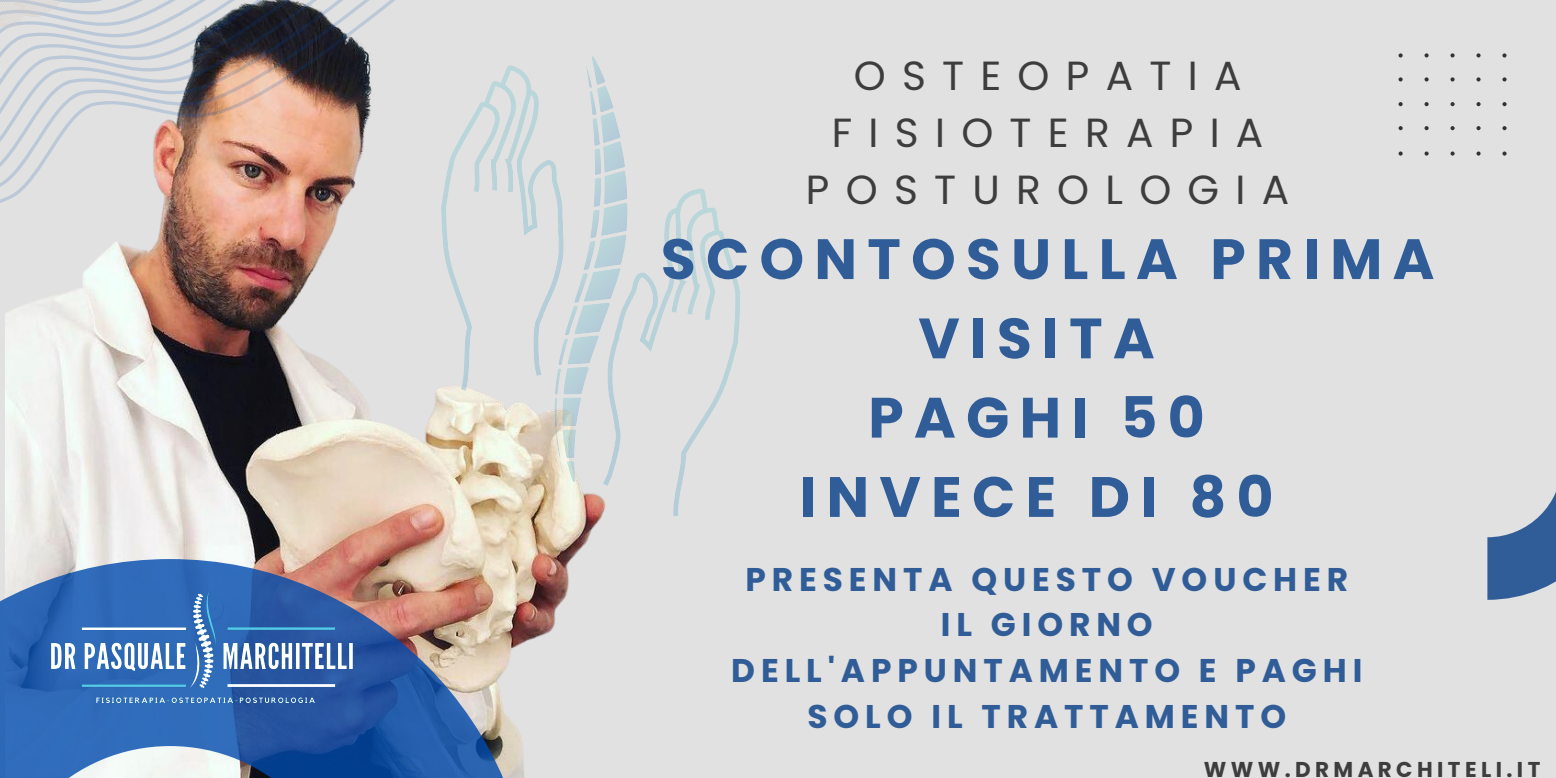
<style>
.page{position:relative;width:1556px;height:778px;background:#fff}
.page>*{position:absolute;margin:0;border:0;box-sizing:border-box;transform-origin:0 0}
.t1{font:700 56.76px/79.2px "Poppins";letter-spacing:.18em;color:#305d98;text-align:center}
.t2{font:40.68px/56.9px "Poppins";letter-spacing:.4em;color:#3d3d3d;text-align:center}
.t3{font:700 32.79px/45.8px "Poppins";letter-spacing:.18em;color:#305d98;text-align:center}
.t4{font:700 21.45px "Poppins";letter-spacing:.205em;color:#3d3d3d}
</style>
<div class="page">
<div style="left:0;top:0;width:1555px;height:778px;background:#e1e1e1"></div>
<img style="left:5px;top:210px;width:597px;height:429px">
<img style="left:0;top:0;width:395px;height:210px">
<svg style="left:1398px;top:53px;width:108px;height:103px"></svg>
<svg style="left:0;top:0;width:63px;height:28px"></svg>
<img style="left:0;top:559px;width:533px;height:219px">
<svg style="left:1487px;top:494px;width:68px;height:106px"></svg>
<img style="left:31px;top:489px;width:333px;height:289px">
<svg style="left:441px;top:56px;width:299px;height:460px"></svg>
<p class="t2" style="left:806px;top:47px;width:485px">OSTEOPATIA<br>FISIOTERAPIA<br>POSTUROLOGIA</p>
<h1 class="t1" style="left:661px;top:219px;width:775px">SCONTOSULLA PRIMA<br>VISITA<br>PAGHI 50<br>INVECE DI 80</h1>
<p class="t3" style="left:731px;top:556px;width:632px">PRESENTA QUESTO VOUCHER<br>IL GIORNO<br>DELL'APPUNTAMENTO E PAGHI<br>SOLO IL TRATTAMENTO</p>
<p class="t4" style="left:1203px;top:754px;width:338px">WWW.DRMARCHITELI.IT</p>
</div>
